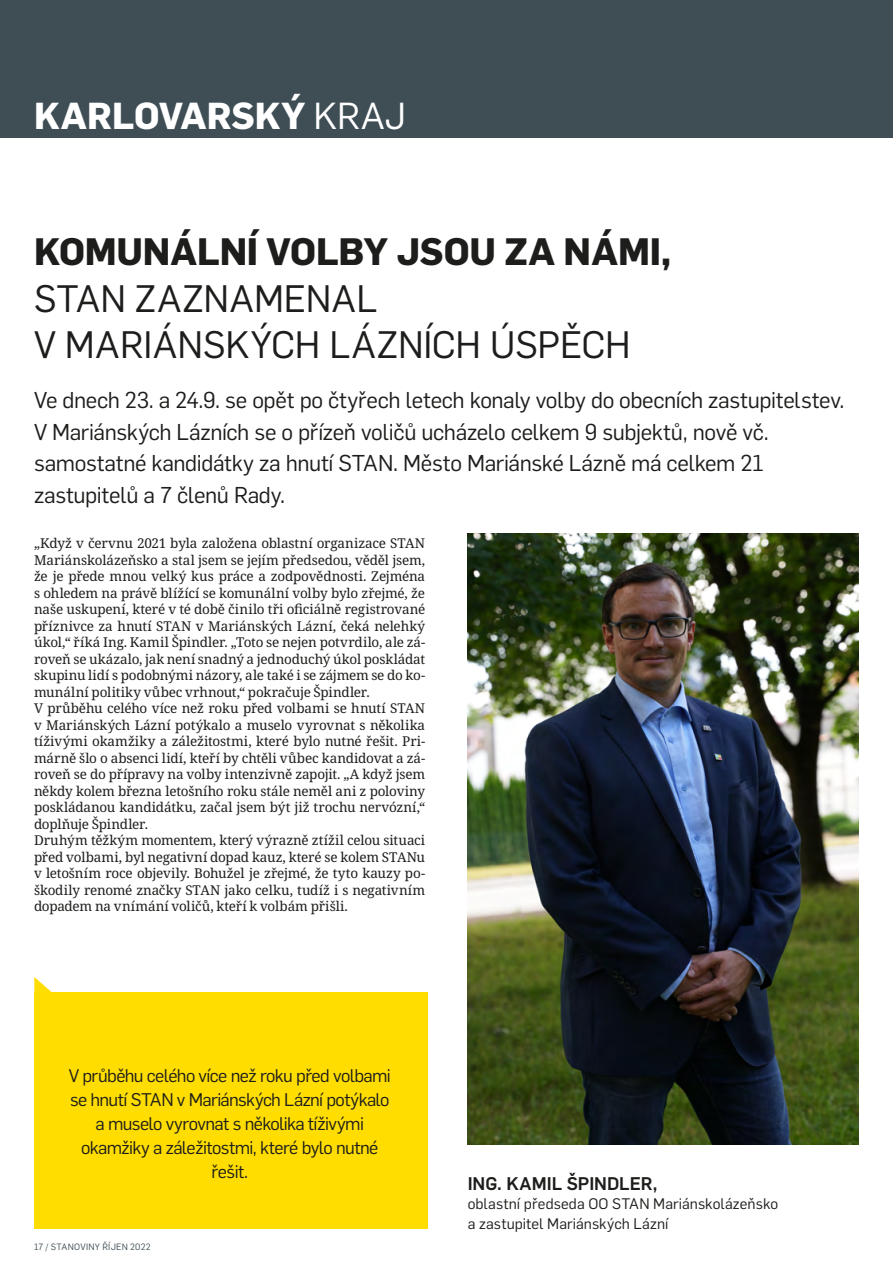
<style>
.page{position:relative;width:893px;height:1263px;background:#fff}
.page>*{position:absolute;margin:0;border:0;box-sizing:border-box;transform-origin:0 0}
.t1{font:37.5px/46.5px "Flama";color:#1d1d1b}
.t2{font:700 37.5px "Flama";letter-spacing:-.005em;color:#1d1d1b}
.t3{font:700 36.9px "Flama";color:#fff}
.t4{font:22.5px/31.5px "Flama";letter-spacing:-.015em;color:#1d1d1b}
.t5{font:18px/24px "Flama";letter-spacing:-.03em;color:#1d1d1b;text-align:center}
.t6{font:500 18px "Flama";letter-spacing:-.005em;color:#1d1d1b}
.t7{font:15px/19.5px "Flama";letter-spacing:.005em;color:#1d1d1b}
.t8{font:13.5px/16.5px "Noto Serif";letter-spacing:-.015em;color:#1d1d1b}
.t9{font:9px "Flama";letter-spacing:.03em;color:#3f4e55}
.s1{font-weight:400}
</style>
<div class="page">
<div style="left:0;top:0;width:893px;height:138px;background:#3f4e55"></div>
<img style="left:468px;top:534px;width:391px;height:610px">
<svg style="left:34px;top:977px;width:18px;height:15px"></svg>
<div style="left:34px;top:992px;width:393px;height:237px;background:#fd0"></div>
<h2 class="t3" style="left:34px;top:89px;width:373px">KARLOVARSKÝ <span class="s1">KRAJ</span></h2>
<h1 class="t2" style="left:34px;top:225px;width:639px">KOMUNÁLNÍ VOLBY JSOU ZA NÁMI,</h1>
<h1 class="t1" style="left:34px;top:273px;width:598px">STAN ZAZNAMENAL<br>V MARIÁNSKÝCH LÁZNÍCH ÚSPĚCH</h1>
<p class="t4" style="left:34px;top:383px;width:812px">Ve dnech 23. a 24.9. se opět po čtyřech letech konaly volby do obecních zastupitelstev.<br>V Mariánských Lázních se o přízeň voličů ucházelo celkem 9 subjektů, nově vč. samostatné kandidátky za hnutí STAN. Město Mariánské Lázně má celkem 21 zastupitelů a 7 členů Rady.</p>
<p class="t8" style="left:34px;top:535px;width:393px">„Když v červnu 2021 byla založena oblastní organizace STAN Mariánskolázeňsko a stal jsem se jejím předsedou, věděl jsem, že je přede mnou velký kus práce a zodpovědnosti. Zejména s ohledem na právě blížící se komunální volby bylo zřejmé, že naše uskupení, které v té době činilo tři oficiálně registrované příznivce za hnutí STAN v Mariánských Lázní, čeká nelehký úkol,“ říká Ing. Kamil Špindler. „Toto se nejen potvrdilo, ale zá&shy;roveň se ukázalo, jak není snadný a jednoduchý úkol poskládat skupinu lidí s podobnými názory, ale také i se zájmem se do ko&shy;munální politiky vůbec vrhnout,“ pokračuje Špindler.<br>V průběhu celého více než roku před volbami se hnutí STAN v Mariánských Lázní potýkalo a muselo vyrovnat s několika tíživými okamžiky a záležitostmi, které bylo nutné řešit. Pri&shy;márně šlo o absenci lidí, kteří by chtěli vůbec kandidovat a zá&shy;roveň se do přípravy na volby intenzivně zapojit. „A když jsem někdy kolem března letošního roku stále neměl ani z poloviny poskládanou kandidátku, začal jsem být již trochu nervózní,“ doplňuje Špindler.<br>Druhým těžkým momentem, který výrazně ztížil celou situaci před volbami, byl negativní dopad kauz, které se kolem STANu v letošním roce objevily. Bohužel je zřejmé, že tyto kauzy po&shy;škodily renomé značky STAN jako celku, tudíž i s negativním dopadem na vnímání voličů, kteří k volbám přišli.</p>
<h3 class="t5" style="left:69px;top:1063px;width:323px">V průběhu celého více než roku před volbami se hnutí STAN v Mariánských Lázní potýkalo a muselo vyrovnat s několika tíživými okamžiky a záležitostmi, které bylo nutné řešit.</h3>
<p class="t9" style="left:34px;top:1241px;width:118px">17 / STANOVINY ŘÍJEN 2022</p>
<h3 class="t6" style="left:468px;top:1170px;width:191px">ING. KAMIL ŠPINDLER,</h3>
<p class="t7" style="left:468px;top:1193px;width:312px">oblastní předseda OO STAN Mariánskolázeňsko a zastupitel Mariánských Lázní</p>
</div>
